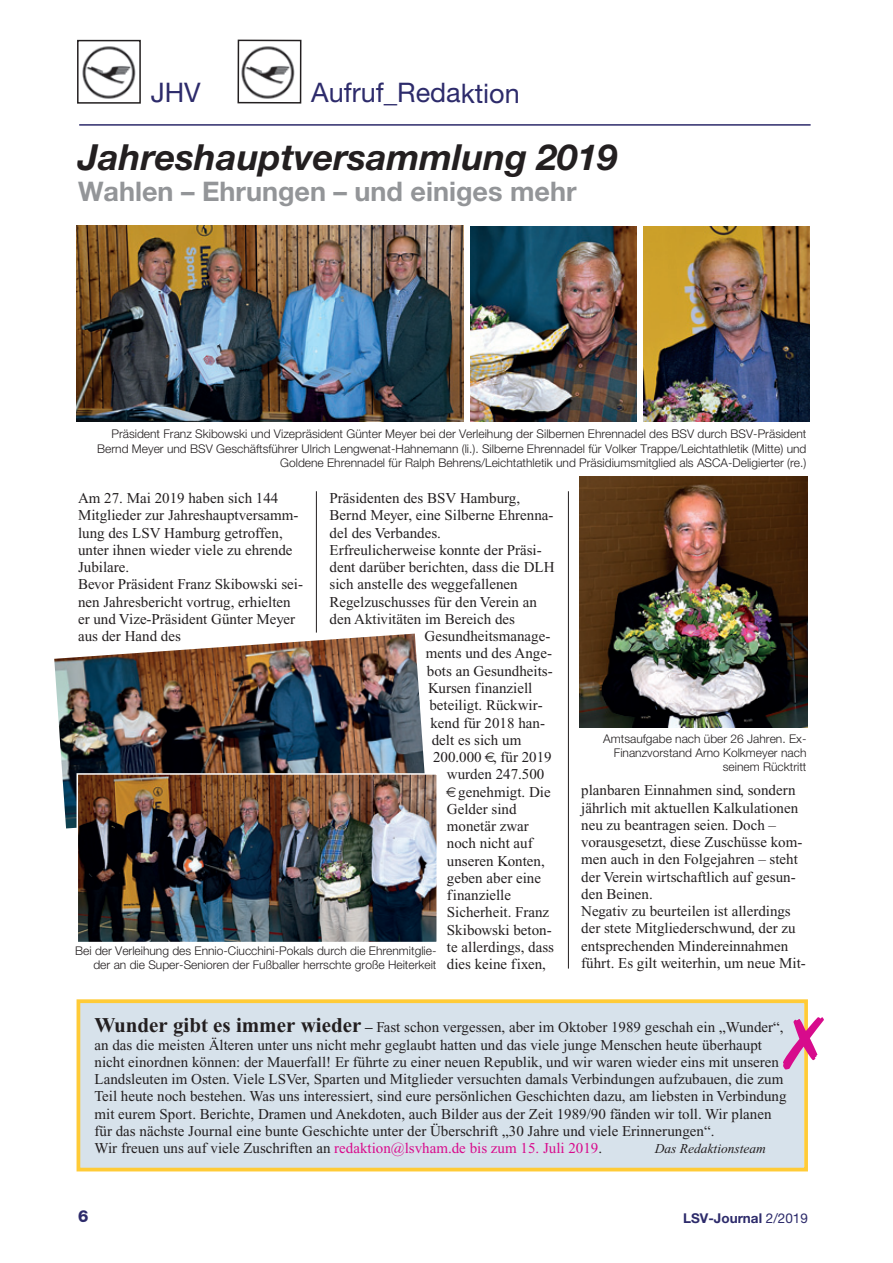
<style>
.page{position:relative;width:893px;height:1263px;background:#fff}
.page>*{position:absolute;margin:0;border:0;box-sizing:border-box;transform-origin:0 0}
.t1{font:italic 700 36px "Helvetica Neue";color:#231f20}
.t2{font:700 27px "Helvetica Neue";color:#939598}
.t3{font:27px "Helvetica Neue";letter-spacing:-.005em;color:#2d2b6b}
.t4{font:15px/17.2px "Times New Roman";color:#231f20}
.t5{font:700 13.5px "Helvetica Neue";color:#2d2b6b}
.t6{font:italic 13.5px "Times New Roman";color:#231f20}
.t7{font:300 12px/14.2px "Helvetica Neue";color:#231f20;text-align:right}
.s1{font-weight:700;font-size:21px}
.s2{font-weight:700}
.s3{color:#d70b8c}
.s4{font-weight:400}
</style>
<div class="page">
<hr style="left:79px;top:124px;width:732px;height:2px;background:#2d2b6b">
<img style="left:82px;top:46px;width:54px;height:53px">
<div style="left:77px;top:40px;width:64px;height:64px;border:2px solid #231f20"></div>
<img style="left:241px;top:46px;width:54px;height:53px">
<div style="left:237px;top:40px;width:64px;height:64px;border:2px solid #231f20"></div>
<hr style="left:316px;top:491px;width:1px;height:142px;background:#231f20">
<hr style="left:568px;top:491px;width:1px;height:477px;background:#231f20">
<img style="left:470px;top:226px;width:166px;height:196px">
<img style="left:54px;top:634px;width:371px;height:194px">
<img style="left:80px;top:776px;width:355px;height:164px">
<div style="left:77px;top:773px;width:361px;height:170px;border:2px solid #fff"></div>
<img style="left:580px;top:476px;width:228px;height:251px">
<img style="left:643px;top:226px;width:166px;height:196px">
<img style="left:77px;top:226px;width:386px;height:195px">
<div style="left:80px;top:1003px;width:724px;height:165px;background:#d7e2eb"></div>
<div style="left:77px;top:999px;width:731px;height:172px;border:4px solid #ffcb37"></div>
<svg style="left:803px;top:1017px;width:5px;height:52px"></svg>
<h2 class="t3" style="left:151px;top:76px;width:51px">JHV</h2>
<h2 class="t3" style="left:311px;top:77px;width:210px">Aufruf_Redaktion</h2>
<h1 class="t1" style="left:78px;top:135px;width:541px">Jahreshauptversammlung 2019</h1>
<h2 class="t2" style="left:78px;top:170px;width:500px">Wahlen – Ehrungen – und einiges mehr</h2>
<p class="t7" style="left:97px;top:426px;width:711px">Präsident Franz Skibowski und Vizepräsident Günter Meyer bei der Verleihung der Silbernen Ehrennadel des BSV durch BSV-Präsident<br>Bernd Meyer und BSV Geschäftsführer Ulrich Lengwenat-Hahnemann (li.). Silberne Ehrennadel für Volker Trappe/Leichtathletik (Mitte) und<br>Goldene Ehrennadel für Ralph Behrens/Leichtathletik und Präsidiumsmitglied als ASCA-Deligierter (re.)</p>
<p class="t4" style="left:78px;top:490px;width:227px">Am 27. Mai 2019 haben sich 144<br>Mitglieder zur Jahreshauptversamm&shy;lung des LSV Hamburg getroffen, unter ihnen wieder viele zu ehrende<br>Jubilare.<br>Bevor Präsident Franz Skibowski sei&shy;nen Jahresbericht vortrug, erhielten er und Vize-Präsident Günter Meyer aus der Hand des</p>
<p class="t4" style="left:330px;top:490px;width:192px">Präsidenten des BSV Hamburg,</p>
<p class="t4" style="left:330px;top:507px;width:225px">Bernd Meyer, eine Silberne Ehrenna-</p>
<p class="t4" style="left:330px;top:524px;width:113px">del des Verbandes.</p>
<p class="t4" style="left:330px;top:541px;width:214px">Erfreulicherweise konnte der Präsi-</p>
<p class="t4" style="left:330px;top:559px;width:226px">dent darüber berichten, dass die DLH</p>
<p class="t4" style="left:330px;top:576px;width:190px">sich anstelle des weggefallenen</p>
<p class="t4" style="left:330px;top:593px;width:209px">Regelzuschusses für den Verein an</p>
<p class="t4" style="left:330px;top:610px;width:187px">den Aktivitäten im Bereich des</p>
<p class="t4" style="left:425px;top:628px;width:127px">Gesundheitsmanage-</p>
<p class="t4" style="left:426px;top:645px;width:128px">ments und des Ange-</p>
<p class="t4" style="left:427px;top:662px;width:127px">bots an Gesundheits-</p>
<p class="t4" style="left:428px;top:679px;width:106px">Kursen finanziell</p>
<p class="t4" style="left:429px;top:697px;width:115px">beteiligt. Rückwir-</p>
<p class="t4" style="left:431px;top:714px;width:116px">kend für 2018 han-</p>
<p class="t4" style="left:432px;top:731px;width:91px">delt es sich um</p>
<p class="t4" style="left:433px;top:748px;width:120px">200.000 , für 2019</p>
<p class="t4" style="left:447px;top:766px;width:99px">wurden 247.500</p>
<p class="t4" style="left:458px;top:783px;width:94px">genehmigt. Die</p>
<p class="t4" style="left:447px;top:800px;width:71px">Gelder sind</p>
<p class="t4" style="left:447px;top:817px;width:83px">monetär zwar</p>
<p class="t4" style="left:447px;top:835px;width:87px">noch nicht auf</p>
<p class="t4" style="left:447px;top:852px;width:99px">unseren Konten,</p>
<p class="t4" style="left:447px;top:869px;width:96px">geben aber eine</p>
<p class="t4" style="left:447px;top:886px;width:66px">finanzielle</p>
<p class="t4" style="left:447px;top:904px;width:104px">Sicherheit. Franz</p>
<p class="t4" style="left:447px;top:921px;width:106px">Skibowski beton-</p>
<p class="t4" style="left:447px;top:938px;width:109px">te allerdings, dass</p>
<p class="t4" style="left:447px;top:955px;width:101px">dies keine fixen,</p>
<p class="t7" style="left:75px;top:943px;width:363px">Bei der Verleihung des Ennio-Ciucchini-Pokals durch die Ehrenmitglie&shy;der an die Super-Senioren der Fußballer herrschte große Heiterkeit</p>
<p class="t7" style="left:603px;top:730px;width:205px">Amtsaufgabe nach über 26 Jahren. Ex-<br>Finanzvorstand Arno Kolkmeyer nach seinem Rücktritt</p>
<p class="t4" style="left:581px;top:782px;width:226px">planbaren Einnahmen sind, sondern jährlich mit aktuellen Kalkulationen neu zu beantragen seien. Doch – vorausgesetzt, diese Zuschüsse kom&shy;men auch in den Folgejahren – steht der Verein wirtschaftlich auf gesun&shy;den Beinen.<br>Negativ zu beurteilen ist allerdings der stete Mitgliederschwund, der zu entsprechenden Mindereinnahmen führt. Es gilt weiterhin, um neue Mit-</p>
<p class="t4" style="left:95px;top:1019px;width:693px"><span class="s1">Wunder gibt es immer wieder</span> <span class="s2">–</span> Fast schon vergessen, aber im Oktober 1989 geschah ein „Wunder“, an das die meisten Älteren unter uns nicht mehr geglaubt hatten und das viele junge Menschen heute überhaupt nicht einordnen können: der Mauerfall! Er führte zu einer neuen Republik, und wir waren wieder eins mit unseren Landsleuten im Osten. Viele LSVer, Sparten und Mitglieder versuchten damals Verbindungen aufzubauen, die zum Teil heute noch bestehen. Was uns interessiert, sind eure persönlichen Geschichten dazu, am liebsten in Verbindung mit eurem Sport. Berichte, Dramen und Anekdoten, auch Bilder aus der Zeit 1989/90 fänden wir toll. Wir planen für das nächste Journal eine bunte Geschichte unter der Überschrift „30 Jahre und viele Erinnerungen“.<br>Wir freuen uns auf viele Zuschriften an <span class="s3">redaktion@lsvham.de bis zum 15. Juli 2019</span>.</p>
<p class="t6" style="left:655px;top:1141px;width:113px">Das Redaktionsteam</p>
<p class="t5" style="left:683px;top:1207px;width:126px">LSV-Journal <span class="s4">2/2019</span></p>
</div>
